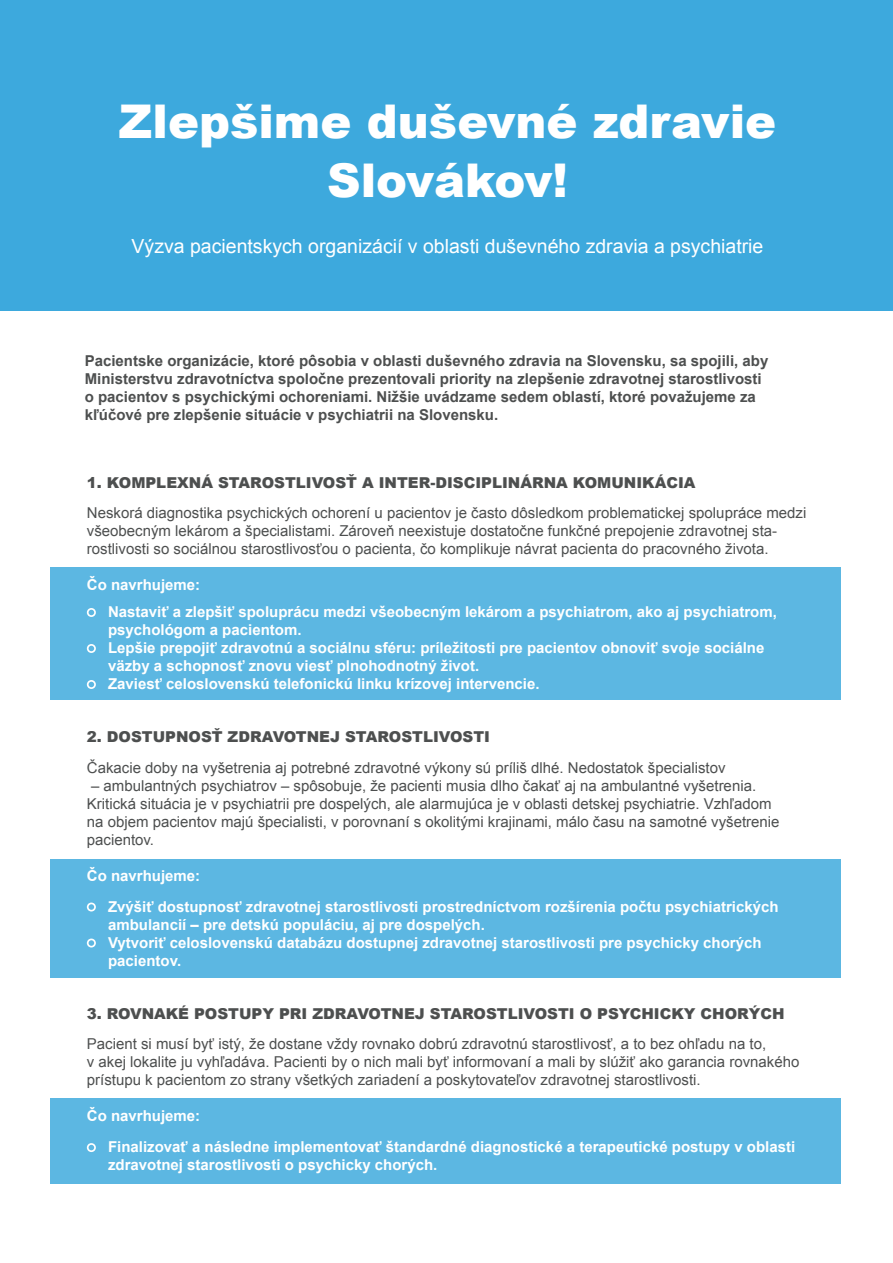
<style>
.page{position:relative;width:893px;height:1263px;background:#fff}
.page>*{position:absolute;margin:0;border:0;box-sizing:border-box;transform-origin:0 0}
.t1{font:900 46.5px/58.5px "Arial";color:#fff;text-align:center}
.t2{font:19.5px "Arial";color:#fff}
.t3{font:15px/18px "Arial";color:#4d4f4f}
.t4{font:700 15px/18px "Arial";color:#fff}
.t5{font:700 15px/18px "Arial";color:#4d4f4f}
.t6{font:900 15px "Arial";color:#4d4f4f}
</style>
<div class="page">
<div style="left:0;top:0;width:893px;height:310px;background:#3da9dd"></div>
<div style="left:50px;top:567px;width:791px;height:133px;background:#5cb7e2"></div>
<div style="left:50px;top:859px;width:791px;height:119px;background:#5cb7e2"></div>
<div style="left:50px;top:1098px;width:791px;height:85px;background:#5cb7e2"></div>
<svg style="left:87px;top:608px;width:9px;height:9px"></svg>
<svg style="left:87px;top:644px;width:9px;height:9px"></svg>
<svg style="left:87px;top:680px;width:9px;height:9px"></svg>
<svg style="left:87px;top:902px;width:9px;height:9px"></svg>
<svg style="left:87px;top:938px;width:9px;height:9px"></svg>
<svg style="left:87px;top:1143px;width:9px;height:9px"></svg>
<p class="t1" style="left:119px;top:91px;width:659px">Zlepšime duševné zdravie<br>Slovákov!</p>
<p class="t2" style="left:132px;top:233px;width:633px">Výzva pacientskych organizácií v oblasti duševného zdravia a psychiatrie</p>
<p class="t5" style="left:85px;top:352px;width:685px">Pacientske organizácie, ktoré pôsobia v oblasti duševného zdravia na Slovensku, sa spojili, aby Ministerstvu zdravotníctva spoločne prezentovali priority na zlepšenie zdravotnej starostlivosti o pacientov s psychickými ochoreniami. Nižšie uvádzame sedem oblastí, ktoré považujeme za kľúčové pre zlepšenie situácie v psychiatrii na Slovensku.</p>
<p class="t6" style="left:87px;top:471px;width:610px">1. KOMPLEXNÁ STAROSTLIVOSŤ A INTER-DISCIPLINÁRNA KOMUNIKÁCIA</p>
<p class="t3" style="left:87px;top:504px;width:721px">Neskorá diagnostika psychických ochorení u pacientov je často dôsledkom problematickej spolupráce medzi všeobecným lekárom a špecialistami. Zároveň neexistuje dostatočne funkčné prepojenie zdravotnej sta&shy;rostlivosti so sociálnou starostlivosťou o pacienta, čo komplikuje návrat pacienta do pracovného života.</p>
<p class="t4" style="left:87px;top:577px;width:115px">Čo navrhujeme:</p>
<p class="t4" style="left:108px;top:603px;width:670px">Nastaviť a zlepšiť spoluprácu medzi všeobecným lekárom a psychiatrom, ako aj psychiatrom, psychológom a pacientom.</p>
<p class="t4" style="left:108px;top:639px;width:658px">Lepšie prepojiť zdravotnú a sociálnu sféru: príležitosti pre pacientov obnoviť svoje sociálne väzby a schopnosť znovu viesť plnohodnotný život.</p>
<p class="t4" style="left:108px;top:675px;width:433px">Zaviesť celoslovenskú telefonickú linku krízovej intervencie.</p>
<p class="t6" style="left:87px;top:726px;width:405px">2. DOSTUPNOSŤ ZDRAVOTNEJ STAROSTLIVOSTI</p>
<p class="t3" style="left:87px;top:759px;width:640px">Čakacie doby na vyšetrenia aj potrebné zdravotné výkony sú príliš dlhé. Nedostatok špecialistov</p>
<p class="t3" style="left:87px;top:777px;width:694px">– ambulantných psychiatrov – spôsobuje, že pacienti musia dlho čakať aj na ambulantné vyšetrenia.<br>Kritická situácia je v psychiatrii pre dospelých, ale alarmujúca je v oblasti detskej psychiatrie. Vzhľadom na objem pacientov majú špecialisti, v porovnaní s okolitými krajinami, málo času na samotné vyšetrenie pacientov.</p>
<p class="t4" style="left:87px;top:867px;width:115px">Čo navrhujeme:</p>
<p class="t4" style="left:108px;top:898px;width:672px">Zvýšiť dostupnosť zdravotnej starostlivosti prostredníctvom rozšírenia počtu psychiatrických ambulancií – pre detskú populáciu, aj pre dospelých.</p>
<p class="t4" style="left:108px;top:934px;width:655px">Vytvoriť celoslovenskú databázu dostupnej zdravotnej starostlivosti pre psychicky chorých pacientov.</p>
<p class="t6" style="left:87px;top:1002px;width:699px">3. ROVNAKÉ POSTUPY PRI ZDRAVOTNEJ STAROSTLIVOSTI O PSYCHICKY CHORÝCH</p>
<p class="t3" style="left:87px;top:1035px;width:714px">Pacient si musí byť istý, že dostane vždy rovnako dobrú zdravotnú starostlivosť, a to bez ohľadu na to,<br>v akej lokalite ju vyhľadáva. Pacienti by o nich mali byť informovaní a mali by slúžiť ako garancia rovnakého prístupu k pacientom zo strany všetkých zariadení a poskytovateľov zdravotnej starostlivosti.</p>
<p class="t4" style="left:87px;top:1107px;width:115px">Čo navrhujeme:</p>
<p class="t4" style="left:108px;top:1138px;width:689px">Finalizovať a následne implementovať štandardné diagnostické a terapeutické postupy v oblasti zdravotnej starostlivosti o psychicky chorých.</p>
</div>
